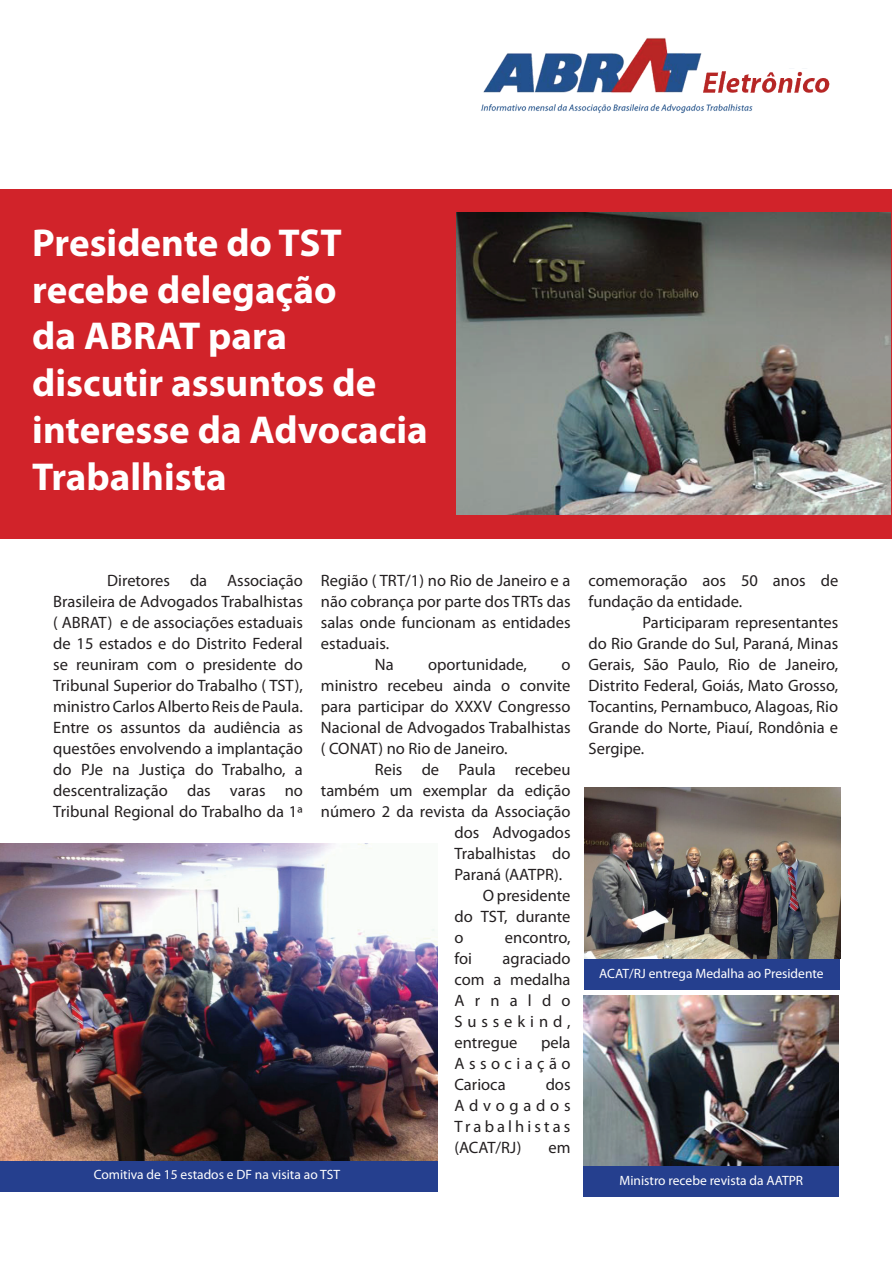
<style>
.page{position:relative;width:893px;height:1263px;background:#fff}
.page>*{position:absolute;margin:0;border:0;box-sizing:border-box;transform-origin:0 0}
.t1{font:700 39px/46.8px "Myriad Pro";color:#fff}
.t2{font:16.5px/21px "Myriad Pro";color:#231f20;text-align:justify}
.t3{font:13.5px "Myriad Pro";color:#fff}
</style>
<div class="page">
<img style="left:480px;top:38px;width:350px;height:76px">
<div style="left:0;top:189px;width:891px;height:349px;background:#d1232a"></div>
<img style="left:585px;top:787px;width:255px;height:172px">
<img style="left:0;top:844px;width:438px;height:317px">
<img style="left:457px;top:212px;width:434px;height:303px">
<img style="left:584px;top:995px;width:255px;height:171px">
<div style="left:584px;top:959px;width:255px;height:31px;background:#253f8e"></div>
<div style="left:584px;top:1166px;width:255px;height:30px;background:#253f8e"></div>
<div style="left:0;top:1161px;width:438px;height:30px;background:#253f8e"></div>
<h1 class="t1" style="left:32px;top:218px;width:397px">Presidente do TST recebe delegação<br>da ABRAT para discutir assuntos de interesse da Advocacia<br>Trabalhista</h1>
<p class="t2" style="left:53px;top:569px;width:251px;text-indent:54px">Diretores da Associação Brasileira de Advogados Trabalhistas ( ABRAT) e de associações estaduais de 15 estados e do Distrito Federal se reuniram com o presidente do Tribunal Superior do Trabalho ( TST), ministro Carlos Alberto Reis de Paula.<br>Entre os assuntos da audiência as questões envolvendo a implantação do PJe na Justiça do Trabalho, a descentralização das varas no Tribunal Regional do Trabalho da 1ª</p>
<p class="t2" style="left:321px;top:569px;width:251px">Região ( TRT/1) no Rio de Janeiro e a</p>
<p class="t2" style="left:321px;top:590px;width:251px">não cobrança por parte dos TRTs das</p>
<p class="t2" style="left:321px;top:611px;width:251px">salas onde funcionam as entidades</p>
<p class="t2" style="left:321px;top:632px;width:70px">estaduais.</p>
<p class="t2" style="left:375px;top:653px;width:20px">Na</p>
<p class="t2" style="left:428px;top:653px;width:100px">oportunidade,</p>
<p class="t2" style="left:321px;top:653px;width:251px;text-indent:241px">o ministro recebeu ainda o convite para participar do XXXV Congresso Nacional de Advogados Trabalhistas ( CONAT) no Rio de Janeiro.</p>
<p class="t2" style="left:375px;top:758px;width:197px">Reis de Paula recebeu</p>
<p class="t2" style="left:321px;top:779px;width:251px">também um exemplar da edição</p>
<p class="t2" style="left:321px;top:800px;width:251px">número 2 da revista da Associação</p>
<p class="t2" style="left:454px;top:821px;width:118px">dos Advogados</p>
<p class="t2" style="left:454px;top:842px;width:118px">Trabalhistas do</p>
<p class="t2" style="left:454px;top:863px;width:109px">Paraná (AATPR).</p>
<p class="t2" style="left:483px;top:884px;width:89px">O presidente</p>
<p class="t2" style="left:454px;top:905px;width:118px">do TST, durante</p>
<p class="t2" style="left:454px;top:926px;width:11px">o</p>
<p class="t2" style="left:505px;top:926px;width:67px">encontro,</p>
<p class="t2" style="left:454px;top:947px;width:19px">foi</p>
<p class="t2" style="left:454px;top:947px;width:118px;text-indent:48px">agraciado com a medalha Arnaldo Sussekind, entregue</p>
<p class="t2" style="left:454px;top:1031px;width:118px;text-indent:87px">pela Associação Carioca</p>
<p class="t2" style="left:454px;top:1074px;width:118px;text-indent:91px">dos Advogados Trabalhistas (ACAT/RJ)</p>
<p class="t2" style="left:548px;top:1137px;width:24px">em</p>
<p class="t3" style="left:94px;top:1166px;width:248px">Comitiva de 15 estados e DF na visita ao TST</p>
<p class="t2" style="left:589px;top:570px;width:251px">comemoração aos 50 anos de fundação da entidade.</p>
<p class="t2" style="left:589px;top:612px;width:251px;text-indent:54px">Participaram representantes do Rio Grande do Sul, Paraná, Minas Gerais, São Paulo, Rio de Janeiro, Distrito Federal, Goiás, Mato Grosso, Tocantins, Pernambuco, Alagoas, Rio Grande do Norte, Piauí, Rondônia e Sergipe.</p>
<p class="t3" style="left:599px;top:965px;width:226px">ACAT/RJ entrega Medalha ao Presidente</p>
<p class="t3" style="left:619px;top:1172px;width:185px">Ministro recebe revista da AATPR</p>
</div>
